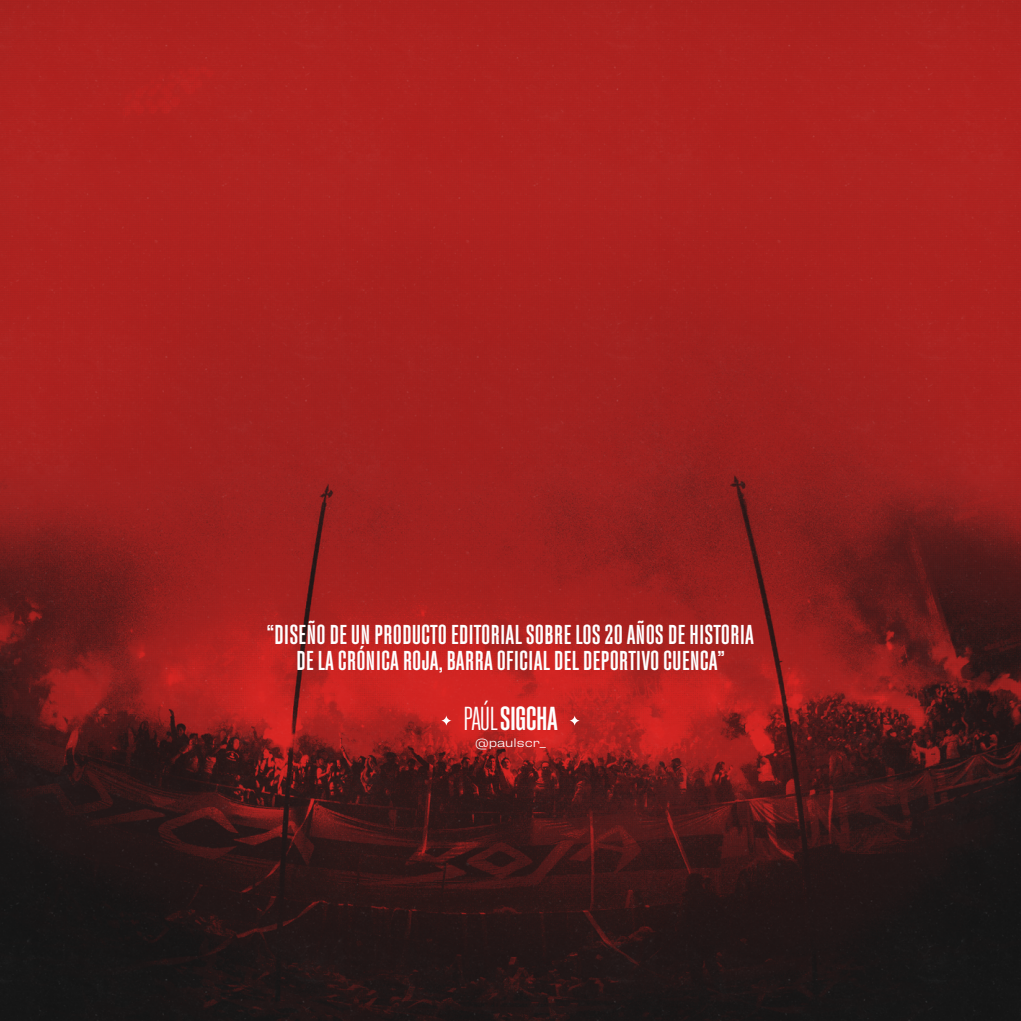
<style>
.page{position:relative;width:1021px;height:1021px;background:#fff}
.page>*{position:absolute;margin:0;border:0;box-sizing:border-box;transform-origin:0 0}
.t1{font:500 condensed 33px "Fixture";letter-spacing:-.03em;color:#fff}
.t2{font:500 condensed 27.15px/26px "Fixture";color:#fff;text-align:center}
.t3{font:300 expanded 12px "Fixture";color:#fff}
.s1{font-weight:300}
</style>
<div class="page">
<img style="left:0;top:0;width:1020px;height:1020px">
<svg style="left:440px;top:715px;width:12px;height:11px"></svg>
<svg style="left:569px;top:715px;width:11px;height:11px"></svg>
<p class="t2" style="left:267px;top:622px;width:488px">“DISEÑO DE UN PRODUCTO EDITORIAL SOBRE LOS 20 AÑOS DE HISTORIA<br>DE LA CRÓNICA ROJA, BARRA OFICIAL DEL DEPORTIVO CUENCA”</p>
<p class="t1" style="left:463px;top:700px;width:96px"><span class="s1">PAÚL</span> SIGCHA</p>
<p class="t3" style="left:475px;top:734px;width:72px">@paulscr_</p>
</div>
